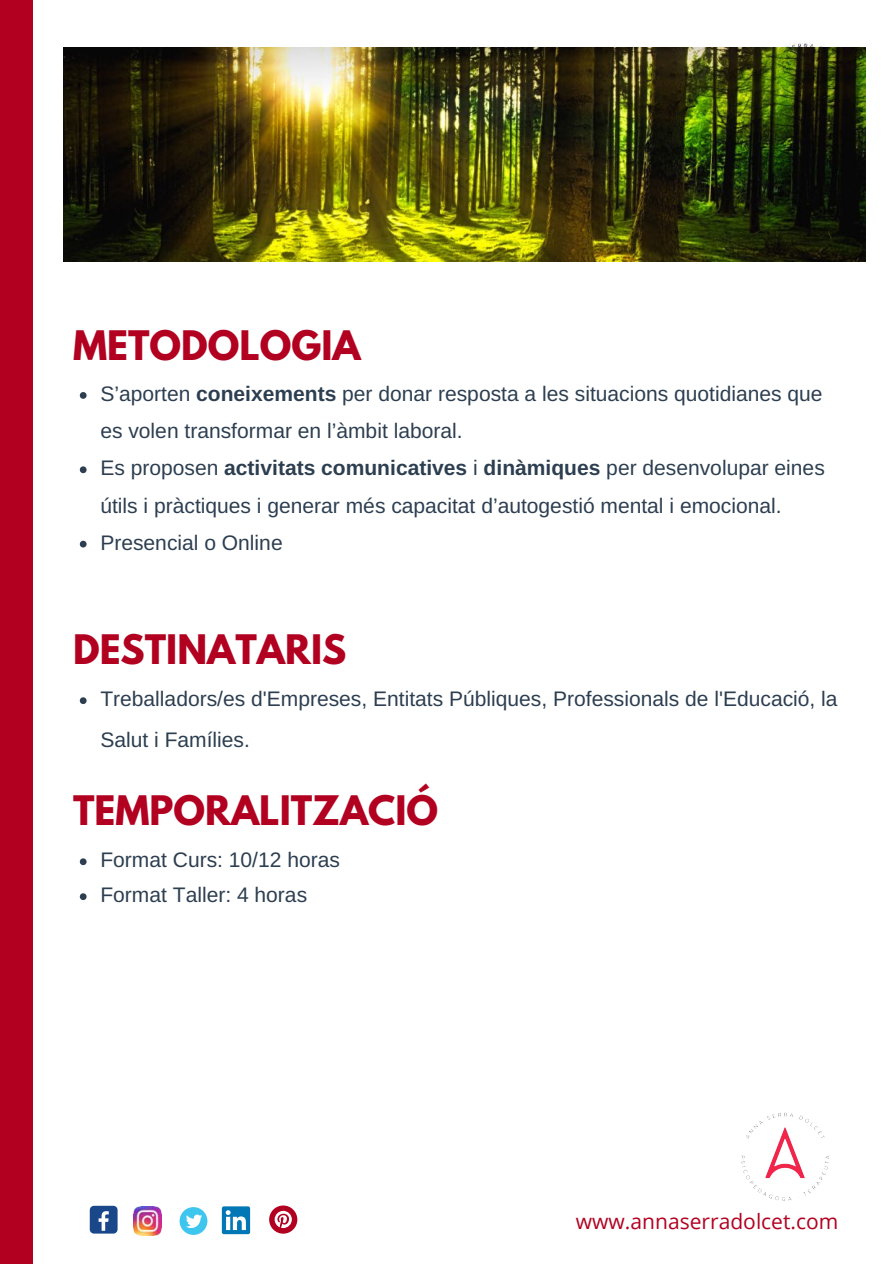
<style>
.page{position:relative;width:894px;height:1264px;background:#fff}
.page>*{position:absolute;margin:0;border:0;box-sizing:border-box;transform-origin:0 0}
.t1{font:700 36px "League Spartan";color:#b20020}
.t2{font:21px/37.2px "Arimo";color:#2c3e50}
.t3{font:21px "Open Sans";color:#b20020}
.s1{font-weight:700}
</style>
<div class="page">
<div style="left:0;top:0;width:33px;height:1263px;background:#b20020"></div>
<img style="left:787px;top:43px;width:79px;height:110px">
<img style="left:63px;top:47px;width:802px;height:214px">
<img style="left:741px;top:1112px;width:88px;height:89px">
<div style="left:90px;top:1205px;width:27px;height:28px;background:#1a4789;border-radius:4px"></div>
<svg style="left:99px;top:1211px;width:10px;height:19px"></svg>
<img style="left:133px;top:1206px;width:28px;height:28px">
<div style="left:179px;top:1207px;width:28px;height:27px;background:#3fc6ee;border-radius:50%"></div>
<svg style="left:186px;top:1214px;width:16px;height:13px"></svg>
<div style="left:222px;top:1206px;width:28px;height:28px;background:#0177b5;border-radius:2px"></div>
<svg style="left:226px;top:1210px;width:20px;height:19px"></svg>
<div style="left:269px;top:1205px;width:28px;height:28px;background:#b20020;border-radius:50%"></div>
<svg style="left:274px;top:1210px;width:18px;height:17px"></svg>
<svg style="left:80px;top:392px;width:7px;height:7px"></svg>
<svg style="left:80px;top:466px;width:7px;height:7px"></svg>
<svg style="left:80px;top:540px;width:7px;height:7px"></svg>
<svg style="left:80px;top:858px;width:7px;height:7px"></svg>
<svg style="left:80px;top:893px;width:7px;height:7px"></svg>
<svg style="left:80px;top:697px;width:7px;height:7px"></svg>
<h1 class="t1" style="left:73px;top:327px;width:289px">METODOLOGIA</h1>
<p class="t2" style="left:100px;top:375px;width:725px">S’aporten <span class="s1">coneixements</span> per donar resposta a les situacions quotidianes que es volen transformar en l’àmbit laboral.<br>Es proposen <span class="s1">activitats comunicatives</span> i <span class="s1">dinàmiques</span> per desenvolupar eines útils i pràctiques i generar més capacitat d’autogestió mental i emocional.<br>Presencial o Online</p>
<h1 class="t1" style="left:73px;top:631px;width:275px">DESTINATARIS</h1>
<p class="t2" style="left:100px;top:678px;width:738px;line-height:40.5px">Treballadors/es d'Empreses, Entitats Públiques, Professionals de l'Educació, la<br>Salut i Famílies.</p>
<h1 class="t1" style="left:73px;top:792px;width:366px">TEMPORALITZACIÓ</h1>
<p class="t2" style="left:100px;top:842px;width:241px;line-height:35px">Format Curs: 10/12 horas<br>Format Taller: 4 horas</p>
<p class="t3" style="left:575px;top:1206px;width:264px">www.annaserradolcet.com</p>
</div>
